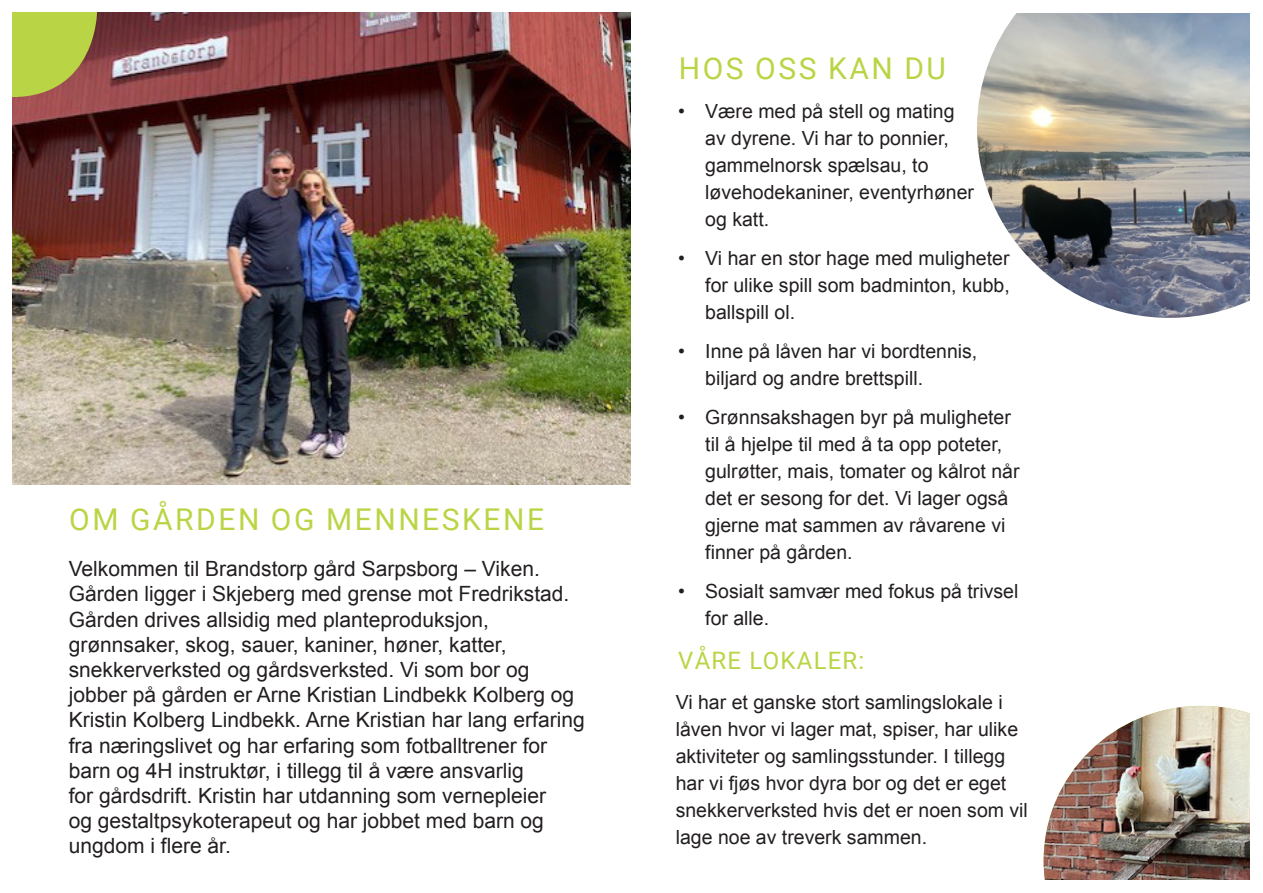
<style>
.page{position:relative;width:1263px;height:893px;background:#fff}
.page>*{position:absolute;margin:0;border:0;box-sizing:border-box;transform-origin:0 0}
.t1{font:30px "Roboto";letter-spacing:.085em;color:#b9d545}
.t2{font:24px "Roboto";letter-spacing:.05em;color:#b9d545}
.t3{font:21px/25.2px "Arial";color:#231f20}
.t4{font:19.5px/27px "Arial";color:#231f20}
</style>
<div class="page">
<img style="left:12px;top:12px;width:619px;height:473px">
<img style="left:977px;top:13px;width:273px;height:305px">
<img style="left:1044px;top:706px;width:206px;height:174px">
<svg style="left:12px;top:12px;width:85px;height:85px;background:#b1b846"></svg>
<p class="t1" style="left:69px;top:498px;width:476px">OM GÅRDEN OG MENNESKENE</p>
<p class="t3" style="left:69px;top:556px;width:517px">Velkommen til Brandstorp gård Sarpsborg – Viken.<br>Gården ligger i Skjeberg med grense mot Fredrikstad.<br>Gården drives allsidig med planteproduksjon, grønnsaker, skog, sauer, kaniner, høner, katter, snekkerverksted og gårdsverksted. Vi som bor og jobber på gården er Arne Kristian Lindbekk Kolberg og Kristin Kolberg Lindbekk. Arne Kristian har lang erfaring fra næringslivet og har erfaring som fotballtrener for barn og 4H instruktør, i tillegg til å være ansvarlig<br>for gårdsdrift. Kristin har utdanning som vernepleier<br>og gestaltpsykoterapeut og har jobbet med barn og ungdom i flere år.</p>
<p class="t1" style="left:679px;top:47px;width:269px">HOS OSS KAN DU</p>
<p class="t4" style="left:705px;top:97px;width:308px;text-indent:-27px">• Være med på stell og mating<br>av dyrene. Vi har to ponnier, gammelnorsk spælsau, to løvehodekaniner, eventyrhøner og og katt.</p>
<p class="t4" style="left:705px;top:244px;width:306px;text-align:justify;text-indent:-27px">• Vi har en stor hage med muligheter for ulike spill som badminton, kubb, ballspill ol.</p>
<p class="t4" style="left:705px;top:337px;width:274px;text-indent:-27px">• Inne på låven har vi bordtennis, biljard og andre brettspill.</p>
<p class="t4" style="left:705px;top:403px;width:316px;text-indent:-27px">• Grønnsakshagen byr på muligheter til å hjelpe til med å ta opp poteter, gulrøtter, mais, tomater og kålrot når det er sesong for det. Vi lager også gjerne mat sammen av råvarene vi finner på gården.</p>
<p class="t4" style="left:705px;top:577px;width:315px;text-indent:-27px">• Sosialt samvær med fokus på trivsel for alle.</p>
<p class="t2" style="left:678px;top:643px;width:188px">VÅRE LOKALER:</p>
<p class="t4" style="left:676px;top:689px;width:354px">Vi har et ganske stort samlingslokale i låven hvor vi lager mat, spiser, har ulike aktiviteter og samlingsstunder. I tillegg har vi fjøs hvor dyra bor og det er eget snekkerverksted hvis det er noen som vil lage noe av treverk sammen.</p>
</div>
